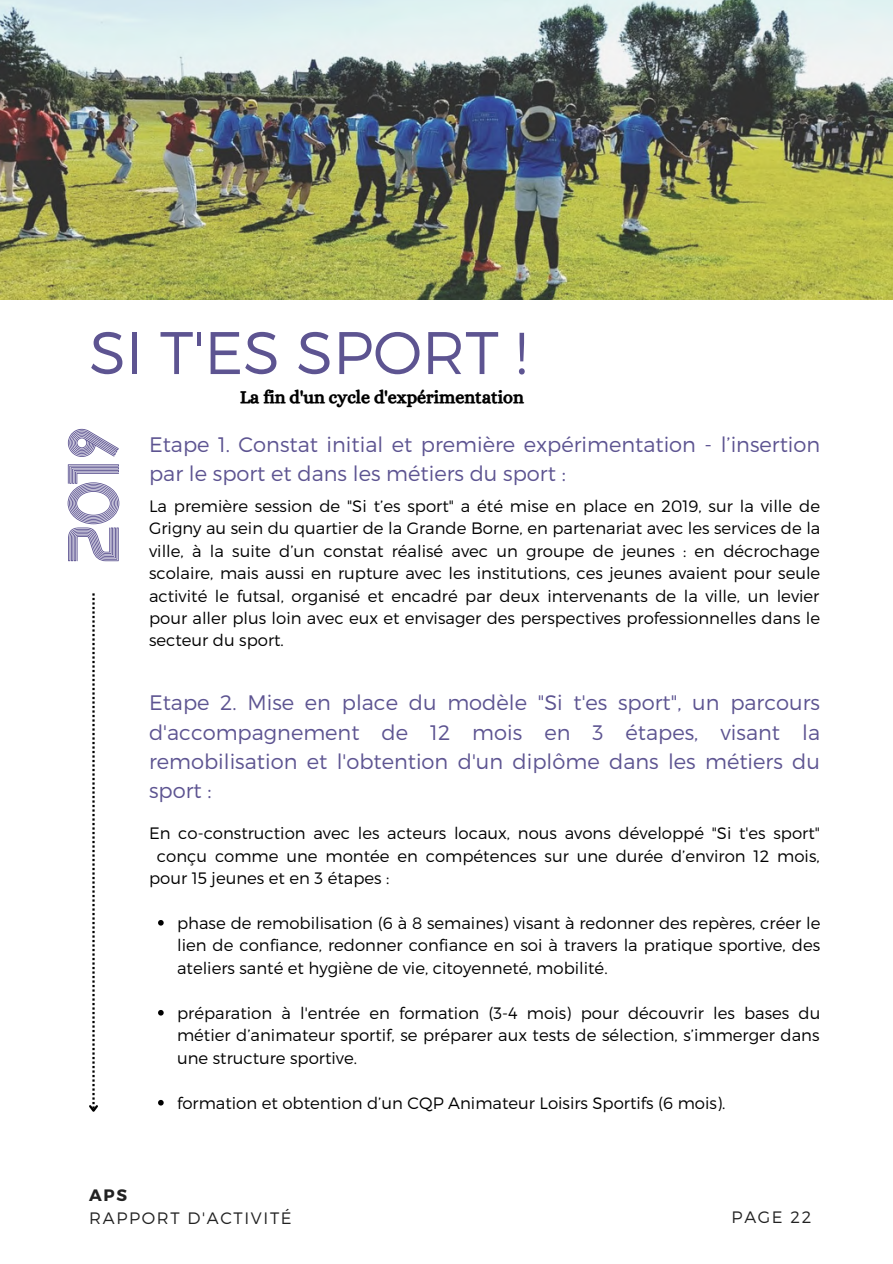
<style>
.page{position:relative;width:893px;height:1264px;background:#fff}
.page>*{position:absolute;margin:0;border:0;box-sizing:border-box;transform-origin:0 0}
.t1{font:300 60px "Montserrat";color:#5d5491}
.t2{font:300 21px/29.2px "Montserrat";color:#5d5491}
.t3{font:18px "CA Generated";color:#000}
.t4{font:300 16.5px/22.5px "Montserrat";color:#000;text-align:justify}
.t5{font:300 16.5px "Montserrat";letter-spacing:.1em;color:#222}
.t6{font:700 16.5px "Montserrat";color:#222}
</style>
<div class="page">
<img style="left:0;top:0;width:892px;height:299px">
<svg style="left:68px;top:464px;width:51px;height:97px"></svg>
<svg style="left:68px;top:429px;width:51px;height:28px"></svg>
<svg style="left:89px;top:593px;width:9px;height:519px"></svg>
<svg style="left:158px;top:920px;width:6px;height:5px"></svg>
<svg style="left:158px;top:1010px;width:6px;height:5px"></svg>
<svg style="left:158px;top:1099px;width:6px;height:6px"></svg>
<p class="t1" style="left:89px;top:314px;width:439px">SI T'ES SPORT !</p>
<p class="t3" style="left:240px;top:386px;width:285px">La fin d'un cycle d'expérimentation</p>
<p class="t2" style="left:149px;top:428px;width:672px">Etape 1. Constat initial et première expérimentation - l’insertion par le sport et dans les métiers du sport :</p>
<p class="t4" style="left:149px;top:493px;width:672px">La première session de "Si t’es sport" a été mise en place en 2019, sur la ville de Grigny au sein du quartier de la Grande Borne, en partenariat avec les services de la ville, à la suite d’un constat réalisé avec un groupe de jeunes : en décrochage scolaire, mais aussi en rupture avec les institutions, ces jeunes avaient pour seule activité le futsal, organisé et encadré par deux intervenants de la ville, un levier pour aller plus loin avec eux et envisager des perspectives professionnelles dans le secteur du sport.</p>
<p class="t2" style="left:149px;top:687px;width:672px;text-align:justify">Etape 2. Mise en place du modèle "Si t'es sport", un parcours d'accompagnement de 12 mois en 3 étapes, visant la remobilisation et l'obtention d'un diplôme dans les métiers du sport :</p>
<p class="t4" style="left:149px;top:821px;width:672px">En co-construction avec les acteurs locaux, nous avons développé "Si t'es sport"</p>
<p class="t4" style="left:157px;top:843px;width:664px">conçu comme une montée en compétences sur une durée d’environ 12 mois,</p>
<p class="t4" style="left:149px;top:866px;width:242px">pour 15 jeunes et en 3 étapes :</p>
<p class="t4" style="left:177px;top:911px;width:644px">phase de remobilisation (6 à 8 semaines) visant à redonner des repères, créer le lien de confiance, redonner confiance en soi à travers la pratique sportive, des ateliers santé et hygiène de vie, citoyenneté, mobilité.</p>
<p class="t4" style="left:177px;top:1001px;width:644px">préparation à l'entrée en formation (3-4 mois) pour découvrir les bases du métier d’animateur sportif, se préparer aux tests de sélection, s’immerger dans une structure sportive.</p>
<p class="t4" style="left:177px;top:1090px;width:550px">formation et obtention d’un CQP Animateur Loisirs Sportifs (6 mois).</p>
<p class="t6" style="left:89px;top:1184px;width:39px">APS</p>
<p class="t5" style="left:89px;top:1206px;width:204px">RAPPORT D'ACTIVITÉ</p>
<p class="t5" style="left:731px;top:1205px;width:81px">PAGE 22</p>
</div>
